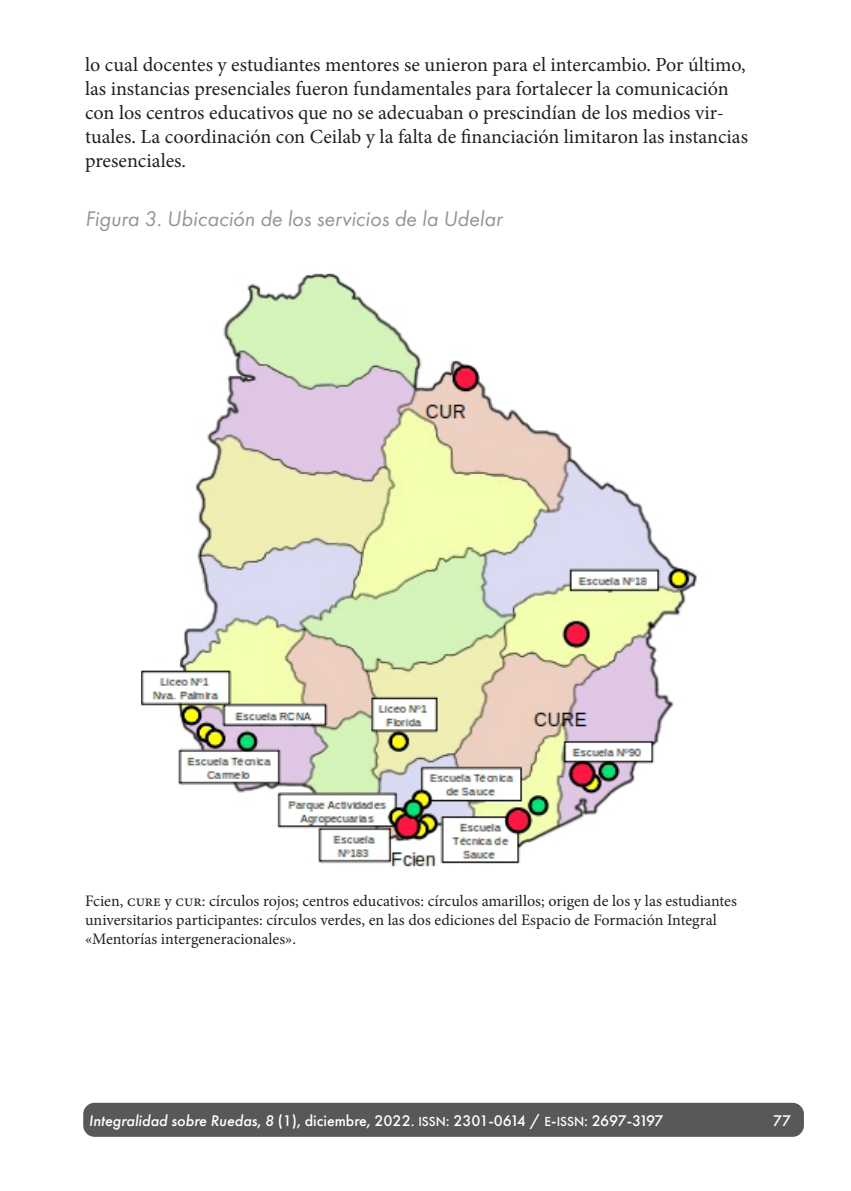
<style>
.page{position:relative;width:851px;height:1191px;background:#fff}
.page>*{position:absolute;margin:0;border:0;box-sizing:border-box;transform-origin:0 0}
.st03{font:italic 22px "Futura PT";color:#939598}
.txt_9{font:20px/24px "Minion Pro";color:#231f20}
.pie_de_imagen{font:16px/19.2px "Minion Pro";color:#231f20}
.t1{font:500 16px "Futura PT";color:#fff}
.s1{font-style:italic}
.s2{font-family:"Futura PT Medium SC850";font-weight:400;font-size:13.6px}
.s3{font-family:"Futura PT Medium SC850";font-weight:400}
</style>
<div class="page">
<div style="left:83px;top:1102px;width:720px;height:34px;background:#57585a;border-radius:11px"></div>
<img style="left:142px;top:273px;width:555px;height:594px">
<p class="txt_9" style="left:85px;top:53px;width:664px">lo cual docentes y estudiantes mentores se unieron para el intercambio. Por último, las instancias presenciales fueron fundamentales para fortalecer la comunicación con los centros educativos que no se adecuaban o prescindían de los medios vir&shy;tuales. La coordinación con Ceilab y la falta de financiación limitaron las instancias presenciales.</p>
<p class="st03" style="left:85px;top:206px;width:418px">Figura 3. Ubicación de los servicios de la Udelar</p>
<p class="pie_de_imagen" style="left:85px;top:891px;width:653px">Fcien, cure y cur: círculos rojos; centros educativos: círculos amarillos; origen de los y las estudiantes universitarios participantes: círculos verdes, en las dos ediciones del Espacio de Formación Integral «Mentorías intergeneracionales».</p>
<p class="t1" style="left:89px;top:1111px;width:576px"><span class="s1">Integralidad sobre Ruedas</span>, <span class="s1">8</span> (1), diciembre, 2022. <span class="s2">ISSN</span>: 2301-0614 / <span class="s2">E</span><span class="s3">-</span><span class="s2">ISSN</span><span class="s3">:</span> 2697-3197</p>
<p class="t1" style="left:773px;top:1111px;width:20px">77</p>
</div>
